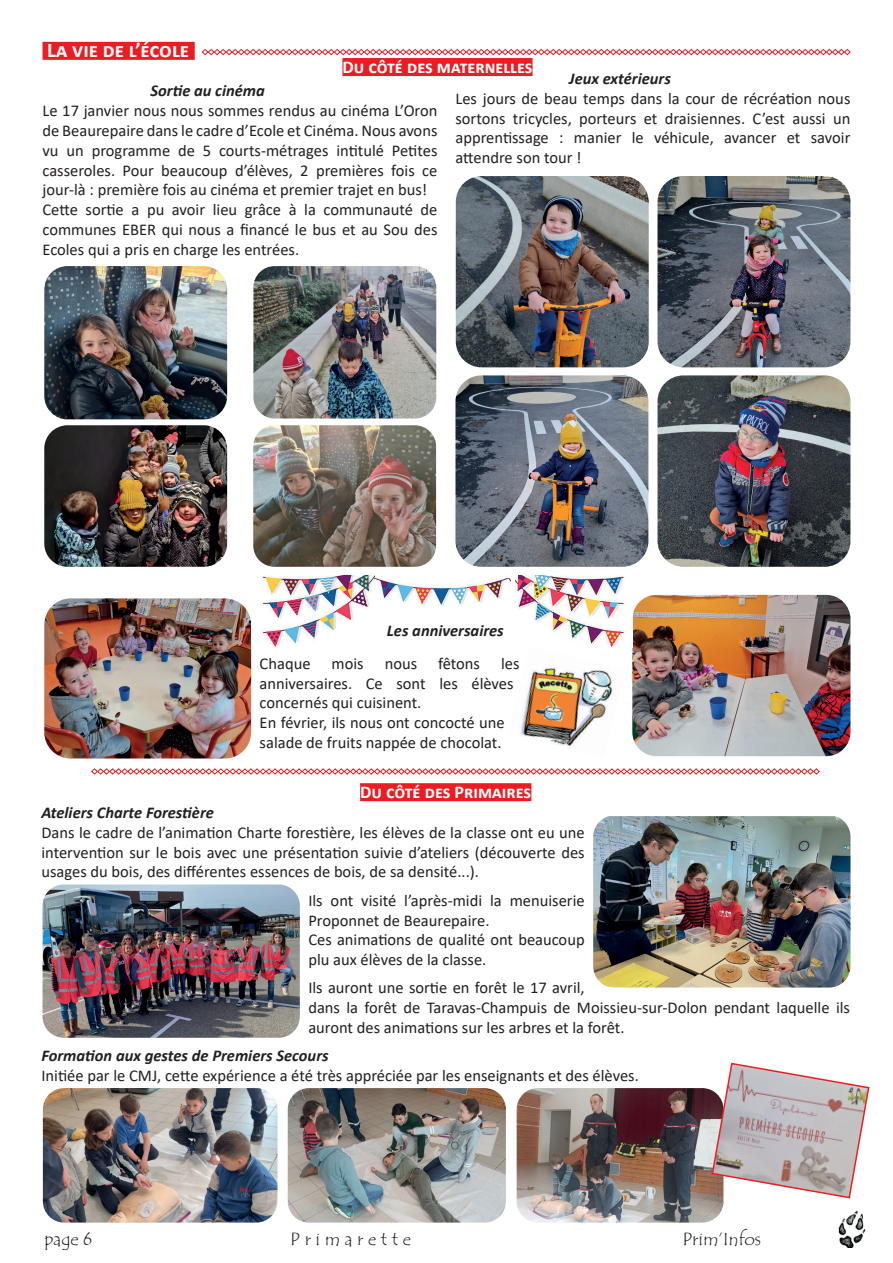
<style>
.page{position:relative;width:893px;height:1263px;background:#fff}
.page>*{position:absolute;margin:0;border:0;box-sizing:border-box;transform-origin:0 0}
.t1{font:700 21px "Calibri";color:#fff}
.t2{font:700 18px "Calibri";color:#fff}
.t3{font:18px "Tempus Sans ITC";color:#231f20}
.t4{font:16.5px/19.8px "Calibri";color:#231f20}
.t5{font:italic 700 16.5px "Calibri";color:#231f20}
</style>
<div class="page">
<img style="left:839px;top:1211px;width:26px;height:37px">
<div style="left:43px;top:42px;width:152px;height:18px;background:#eb1c22"></div>
<svg style="left:202px;top:49px;width:649px;height:6px"></svg>
<img style="left:455px;top:375px;width:193px;height:192px">
<img style="left:253px;top:266px;width:183px;height:152px">
<img style="left:44px;top:266px;width:183px;height:153px">
<img style="left:632px;top:595px;width:218px;height:161px">
<img style="left:44px;top:598px;width:207px;height:160px">
<img style="left:253px;top:425px;width:183px;height:142px">
<img style="left:44px;top:425px;width:183px;height:142px">
<img style="left:657px;top:375px;width:193px;height:192px">
<img style="left:456px;top:176px;width:193px;height:191px">
<img style="left:657px;top:176px;width:193px;height:191px">
<div style="left:360px;top:783px;width:171px;height:18px;background:#eb1c22"></div>
<svg style="left:91px;top:768px;width:729px;height:7px"></svg>
<img style="left:520px;top:667px;width:93px;height:81px">
<div style="left:342px;top:58px;width:190px;height:18px;background:#eb1c22"></div>
<img style="left:593px;top:816px;width:257px;height:171px">
<img style="left:43px;top:884px;width:257px;height:154px">
<img style="left:43px;top:1088px;width:234px;height:134px">
<img style="left:288px;top:1088px;width:218px;height:134px">
<img style="left:517px;top:1088px;width:206px;height:134px">
<svg style="left:711px;top:1062px;width:159px;height:137px"></svg>
<img style="left:262px;top:576px;width:113px;height:72px">
<img style="left:375px;top:579px;width:135px;height:28px">
<img style="left:516px;top:576px;width:109px;height:72px">
<p class="t1" style="left:47px;top:35px;width:143px">La vie de l’école</p>
<p class="t5" style="left:151px;top:79px;width:116px">Sortie au cinéma</p>
<p class="t4" style="left:43px;top:100px;width:396px">Le 17 janvier nous nous sommes rendus au cinéma L’Oron de Beaurepaire dans le cadre d’Ecole et Cinéma. Nous avons vu un programme de 5 courts-métrages intitulé Petites casseroles. Pour beaucoup d’élèves, 2 premières fois ce jour-là : première fois au cinéma et premier trajet en bus!<br>Cette sortie a pu avoir lieu grâce à la communauté de communes EBER qui nous a financé le bus et au Sou des Ecoles qui a pris en charge les entrées.</p>
<p class="t2" style="left:342px;top:54px;width:192px">Du côté des maternelles</p>
<p class="t5" style="left:569px;top:67px;width:103px">Jeux extérieurs</p>
<p class="t4" style="left:455px;top:88px;width:396px;text-align:justify">Les jours de beau temps dans la cour de récréation nous sortons tricycles, porteurs et draisiennes. C’est aussi un apprentissage : manier le véhicule, avancer et savoir attendre son tour !</p>
<p class="t5" style="left:387px;top:619px;width:118px">Les anniversaires</p>
<p class="t4" style="left:260px;top:653px;width:52px">Chaque</p>
<p class="t4" style="left:332px;top:653px;width:34px">mois</p>
<p class="t4" style="left:385px;top:653px;width:34px">nous</p>
<p class="t4" style="left:438px;top:653px;width:43px">fêtons</p>
<p class="t4" style="left:260px;top:653px;width:261px;text-indent:241px">les anniversaires. Ce sont les élèves concernés qui cuisinent.<br>En février, ils nous ont concocté une salade de fruits nappée de chocolat.</p>
<p class="t2" style="left:360px;top:779px;width:173px">Du côté des Primaires</p>
<p class="t5" style="left:41px;top:801px;width:174px">Ateliers Charte Forestière</p>
<p class="t4" style="left:41px;top:822px;width:545px;text-align:justify">Dans le cadre de l’animation Charte forestière, les élèves de la classe ont eu une intervention sur le bois avec une présentation suivie d’ateliers (découverte des usages du bois, des différentes essences de bois, de sa densité...).</p>
<p class="t4" style="left:308px;top:890px;width:278px">Ils ont visité l’après-midi la menuiserie Proponnet de Beaurepaire.<br>Ces animations de qualité ont beaucoup plu aux élèves de la classe.</p>
<p class="t4" style="left:308px;top:978px;width:543px">Ils auront une sortie en forêt le 17 avril,<br>dans la forêt de Taravas-Champuis de Moissieu-sur-Dolon pendant laquelle ils auront des animations sur les arbres et la forêt.</p>
<p class="t5" style="left:41px;top:1044px;width:289px">Formation aux gestes de Premiers Secours</p>
<p class="t4" style="left:41px;top:1065px;width:599px">Initiée par le CMJ, cette expérience a été très appréciée par les enseignants et des élèves.</p>
<p class="t3" style="left:45px;top:1227px;width:49px">page 6</p>
<p class="t3" style="left:290px;top:1227px;width:122px">P r i m a r e t t e</p>
<p class="t3" style="left:682px;top:1227px;width:80px">Prim’Infos</p>
</div>
